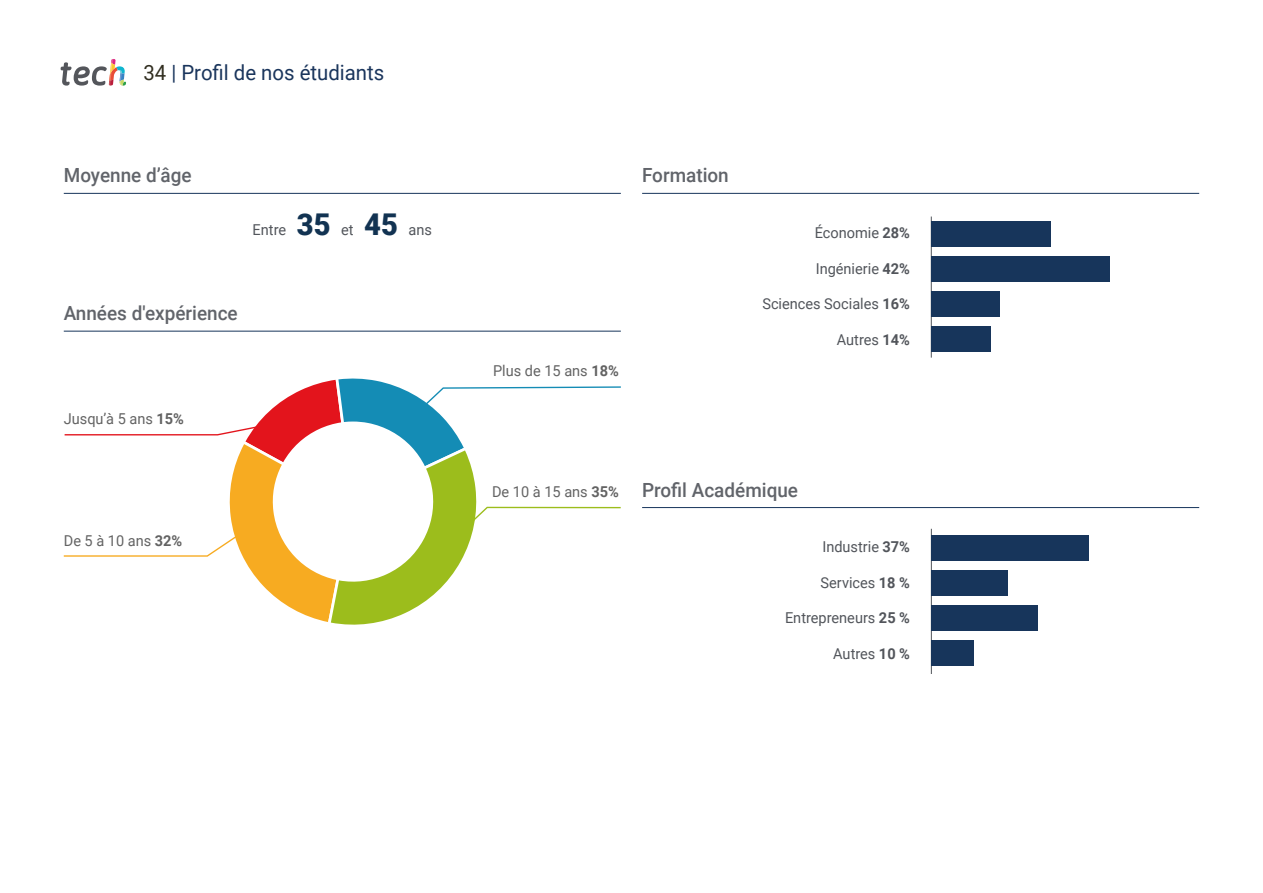
<style>
.page{position:relative;width:1263px;height:893px;background:#fff}
.page>*{position:absolute;margin:0;border:0;box-sizing:border-box;transform-origin:0 0}
.t1{font:21px "Roboto";color:#1a355c}
.t2{font:500 19.5px "Roboto";color:#61646a}
.t3{font:15px "Roboto";color:#52555b}
.t4{font:15px "Roboto";color:#636363}
.s1{color:#312e20}
.s2{font-weight:900;font-size:30px;color:#123352}
.s3{font-weight:700}
</style>
<div class="page">
<svg style="left:61px;top:59px;width:65px;height:27px"></svg>
<hr style="left:64px;top:193px;width:557px;height:1px;background:#17355b">
<hr style="left:64px;top:331px;width:557px;height:1px;background:#17355b">
<hr style="left:642px;top:507px;width:557px;height:1px;background:#17355b">
<hr style="left:931px;top:529px;width:1px;height:145px;background:#52555b">
<hr style="left:642px;top:193px;width:557px;height:1px;background:#17355b">
<hr style="left:931px;top:217px;width:1px;height:141px;background:#52555b">
<svg style="left:64px;top:378px;width:557px;height:247px"></svg>
<div style="left:931px;top:222px;width:119px;height:25px;background:#17355b"></div>
<div style="left:931px;top:256px;width:179px;height:26px;background:#17355b"></div>
<div style="left:931px;top:291px;width:68px;height:26px;background:#17355b"></div>
<div style="left:931px;top:326px;width:60px;height:26px;background:#17355b"></div>
<div style="left:931px;top:536px;width:158px;height:25px;background:#17355b"></div>
<div style="left:931px;top:571px;width:77px;height:25px;background:#17355b"></div>
<div style="left:931px;top:605px;width:107px;height:26px;background:#17355b"></div>
<div style="left:931px;top:640px;width:43px;height:26px;background:#17355b"></div>
<h1 class="t1" style="left:144px;top:57px;width:242px"><span class="s1">34</span> | Profil de nos étudiants</h1>
<h2 class="t2" style="left:64px;top:161px;width:129px">Moyenne d’âge</h2>
<p class="t3" style="left:253px;top:219px;width:181px">Entre <span class="s2">35</span> et <span class="s2">45</span> ans</p>
<h2 class="t2" style="left:64px;top:300px;width:175px">Années d'expérience</h2>
<p class="t4" style="left:64px;top:408px;width:122px">Jusqu’à 5 ans <span class="s3">15%</span></p>
<p class="t4" style="left:64px;top:530px;width:120px">De 5 à 10 ans <span class="s3">32%</span></p>
<h2 class="t2" style="left:642px;top:161px;width:88px">Formation</h2>
<p class="t4" style="left:493px;top:361px;width:127px">Plus de 15 ans <span class="s3">18%</span></p>
<p class="t3" style="left:815px;top:222px;width:97px">Économie <span class="s3">28%</span></p>
<p class="t3" style="left:816px;top:258px;width:96px">Ingénierie <span class="s3">42%</span></p>
<p class="t3" style="left:762px;top:293px;width:149px">Sciences Sociales <span class="s3">16%</span></p>
<p class="t3" style="left:837px;top:329px;width:75px">Autres <span class="s3">14%</span></p>
<p class="t4" style="left:492px;top:481px;width:128px">De 10 à 15 ans <span class="s3">35%</span></p>
<h2 class="t2" style="left:642px;top:476px;width:157px">Profil Académique</h2>
<p class="t3" style="left:822px;top:536px;width:89px">Industrie <span class="s3">37%</span></p>
<p class="t3" style="left:821px;top:572px;width:91px">Services <span class="s3">18 %</span></p>
<p class="t3" style="left:785px;top:607px;width:127px">Entrepreneurs <span class="s3">25 %</span></p>
<p class="t3" style="left:833px;top:643px;width:78px">Autres <span class="s3">10 %</span></p>
</div>
